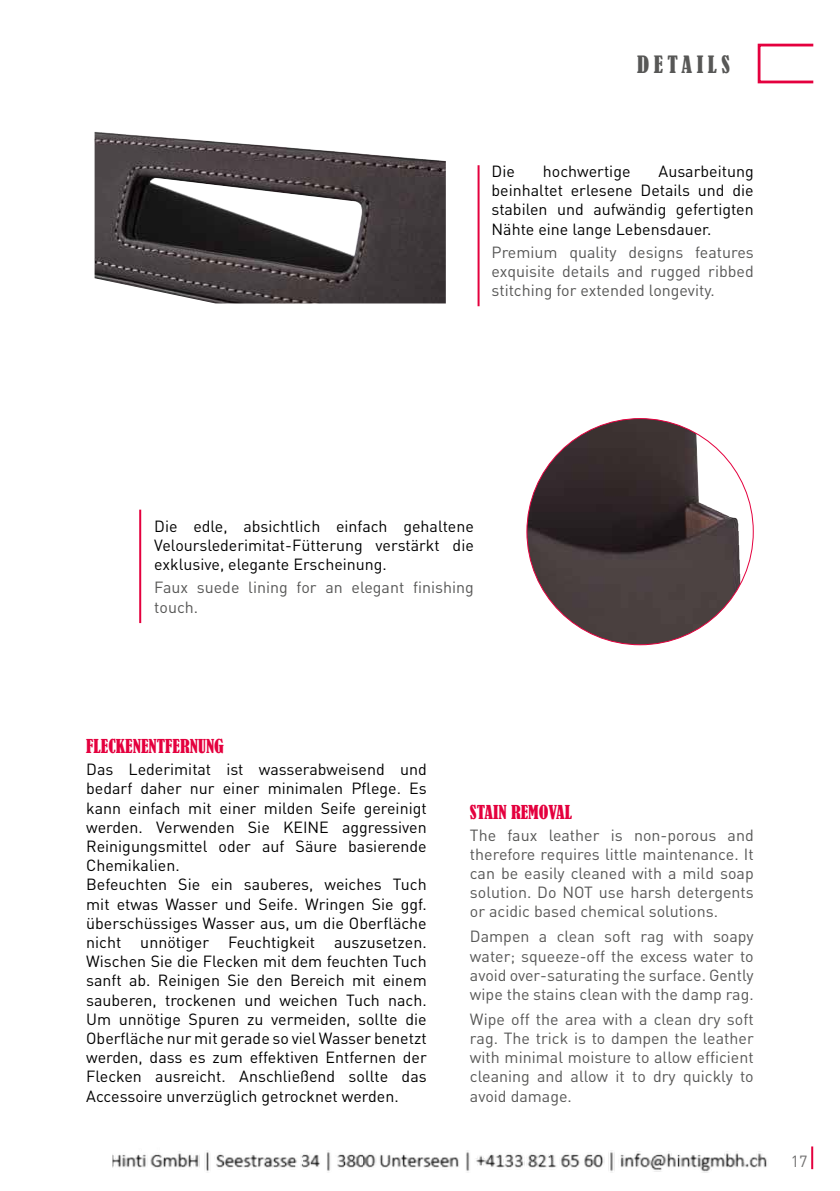
<style>
.page{position:relative;width:840px;height:1191px;background:#fff}
.page>*{position:absolute;margin:0;border:0;box-sizing:border-box;transform-origin:0 0}
.t1{font:condensed 22.4px "Bernard";letter-spacing:.2em;color:#575756}
.t2{font:condensed 18px "Bernard";color:#e4003e}
.t3{font:16px/19.2px "DIN";color:#000;text-align:justify}
.t4{font:16px/19.2px "DIN";color:#575756;text-align:justify}
.t5{font:16px "DIN";color:#706f6f}
</style>
<div class="page">
<hr style="left:810px;top:1146px;width:2px;height:23px;background:#e4003e">
<div style="left:757px;top:44px;width:57px;height:39px;border:3px solid #e4003e"></div>
<hr style="left:477px;top:165px;width:2px;height:141px;background:#e4003e">
<hr style="left:139px;top:509px;width:2px;height:114px;background:#e4003e">
<img style="left:94px;top:131px;width:351px;height:172px">
<img style="left:528px;top:418px;width:211px;height:227px">
<img style="left:112px;top:1150px;width:655px;height:23px">
<h1 class="t1" style="left:636px;top:51px;width:94px">DETAILS</h1>
<p class="t3" style="left:491px;top:161px;width:263px;text-indent:167px">Ausarbeitung beinhaltet erlesene Details und die stabilen und aufwändig gefertigten Nähte eine lange Lebensdauer.</p>
<p class="t4" style="left:491px;top:242px;width:263px">Premium quality designs features exquisite details and rugged ribbed stitching for extended longevity.</p>
<p class="t3" style="left:491px;top:161px;width:25px">Die</p>
<p class="t3" style="left:542px;top:161px;width:89px">hochwertige</p>
<p class="t3" style="left:154px;top:516px;width:321px">Die edle, absichtlich einfach gehaltene Velourslederimitat-Fütterung verstärkt die exklusive, elegante Erscheinung.</p>
<p class="t4" style="left:154px;top:577px;width:321px">Faux suede lining for an elegant finishing touch.</p>
<p class="t2" style="left:86px;top:735px;width:139px">FLECKENENTFERNUNG</p>
<p class="t3" style="left:86px;top:759px;width:342px;text-align:left">Das Lederimitat ist wasserabweisend und bedarf daher nur einer minimalen Pflege. Es kann einfach mit einer milden Seife gereinigt werden. Verwenden Sie KEINE aggressiven Reinigungsmittel oder auf Säure basierende Chemikalien.<br>Befeuchten Sie ein sauberes, weiches Tuch mit etwas Wasser und Seife. Wringen Sie ggf. überschüssiges Wasser aus, um die Oberfläche nicht unnötiger Feuchtigkeit auszusetzen.<br>Wischen Sie die Flecken mit dem feuchten Tuch sanft ab. Reinigen Sie den Bereich mit einem sauberen, trockenen und weichen Tuch nach.<br>Um unnötige Spuren zu vermeiden, sollte die Oberfläche nur mit gerade so viel Wasser benetzt werden, dass es zum effektiven Entfernen der Flecken ausreicht. Anschließend sollte das Accessoire unverzüglich getrocknet werden.</p>
<p class="t2" style="left:469px;top:801px;width:103px">STAIN REMOVAL</p>
<p class="t4" style="left:469px;top:825px;width:285px">The faux leather is non-porous and therefore requires little maintenance. It can be easily cleaned with a mild soap solution. Do NOT use harsh detergents or acidic based chemical solutions.</p>
<p class="t4" style="left:469px;top:926px;width:285px">Dampen a clean soft rag with soapy water; squeeze-off the excess water to avoid over-saturating the surface. Gently wipe the stains clean with the damp rag.</p>
<p class="t4" style="left:469px;top:1009px;width:285px">Wipe off the area with a clean dry soft rag. The trick is to dampen the leather with minimal moisture to allow efficient cleaning and allow it to dry quickly to avoid damage.</p>
<p class="t5" style="left:790px;top:1151px;width:18px">17</p>
</div>
